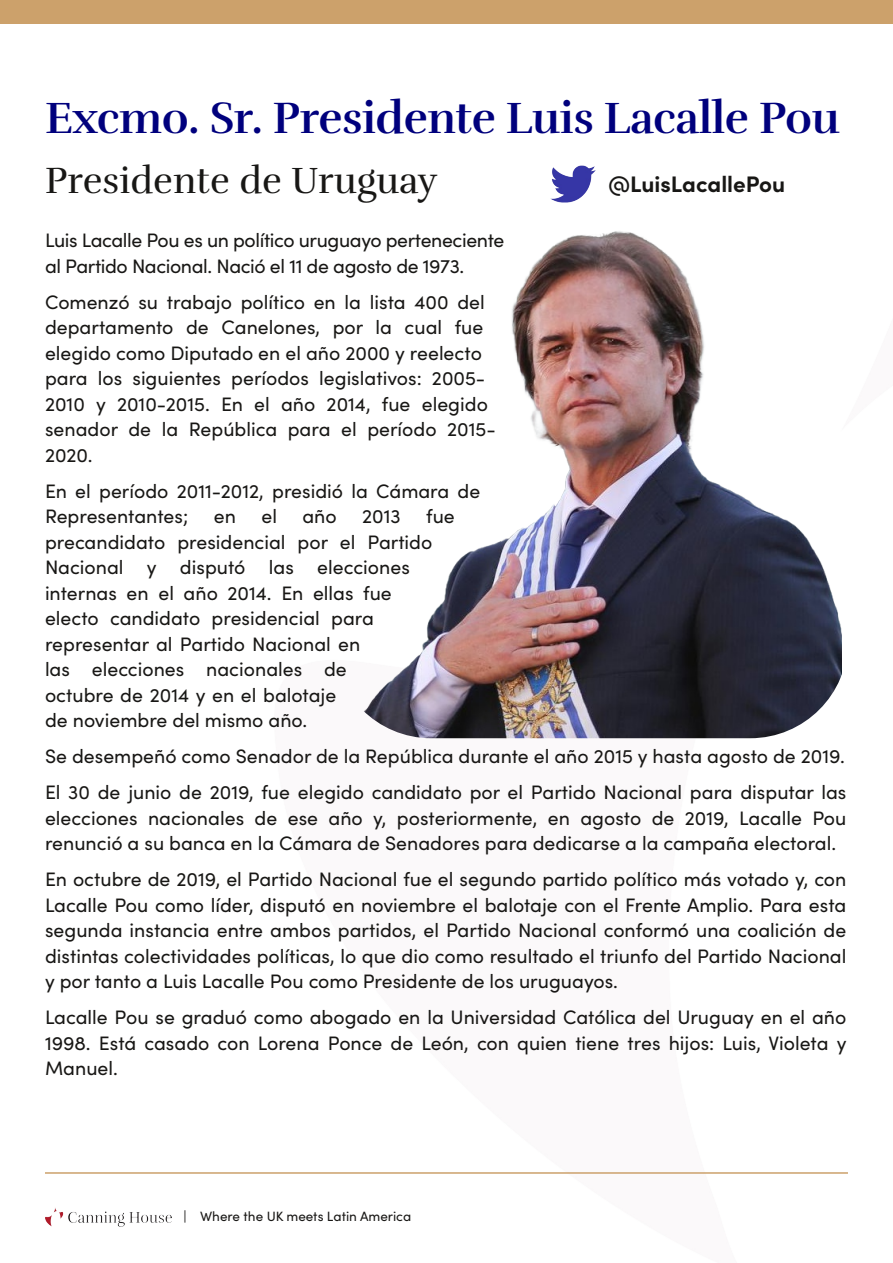
<style>
.page{position:relative;width:893px;height:1263px;background:#fff}
.page>*{position:absolute;margin:0;border:0;box-sizing:border-box;transform-origin:0 0}
.t1{font:700 45px "Rufina";letter-spacing:-.01em;color:#00007d}
.t2{font:37.5px "Rufina";color:#181715}
.t3{font:700 22.5px "Sofia Pro";letter-spacing:-.005em;color:#181715}
.t4{font:19.5px/25.5px "Sofia Pro";color:#181715}
.t5{font:19.5px/25.5px "Sofia Pro";letter-spacing:-.02em;color:#181715}
.t6{font:13.5px "Sofia Pro";color:#181715}
</style>
<div class="page">
<div style="left:0;top:0;width:893px;height:23px;background:#cca16b"></div>
<hr style="left:45px;top:1172px;width:803px;height:2px;background:#cca16b">
<img style="left:45px;top:1208px;width:126px;height:18px">
<img style="left:363px;top:231px;width:479px;height:507px">
<img style="left:551px;top:165px;width:45px;height:38px">
<h1 class="t1" style="left:45px;top:90px;width:796px">Excmo. Sr. Presidente Luis Lacalle Pou</h1>
<h2 class="t2" style="left:45px;top:164px;width:394px">Presidente de Uruguay</h2>
<p class="t5" style="left:45px;top:227px;width:461px">Luis Lacalle Pou es un político uruguayo perteneciente al Partido Nacional. Nació el 11 de agosto de 1973.</p>
<p class="t4" style="left:45px;top:288px;width:452px">Comenzó su trabajo político en la lista 400 del departamento de Canelones, por la cual fue elegido como Diputado en el año 2000 y reelecto para los siguientes períodos legislativos: 2005- 2010 y 2010-2015. En el año 2014, fue elegido senador de la República para el período 2015- 2020.</p>
<p class="t4" style="left:45px;top:477px;width:437px">En el período 2011-2012, presidió la Cámara de<br>Representantes;</p>
<p class="t3" style="left:609px;top:170px;width:178px">@LuisLacallePou</p>
<p class="t4" style="left:45px;top:503px;width:411px;text-indent:381px">fue precandidato presidencial por el Partido<br>Nacional y disputó las elecciones internas en el año 2014. En ellas fue<br>electo candidato presidencial para representar al Partido Nacional en<br>las elecciones nacionales de<br>octubre de 2014 y en el balotaje<br>de noviembre del mismo año.</p>
<p class="t4" style="left:45px;top:738px;width:803px;line-height:36px">Se desempeñó como Senador de la República durante el año 2015 y hasta agosto de 2019.<br>El 30 de junio de 2019, fue elegido candidato por el Partido Nacional para disputar las</p>
<p class="t4" style="left:45px;top:804px;width:803px">elecciones nacionales de ese año y, posteriormente, en agosto de 2019, Lacalle Pou renunció a su banca en la Cámara de Senadores para dedicarse a la campaña electoral.</p>
<p class="t4" style="left:45px;top:866px;width:803px;text-align:justify">En octubre de 2019, el Partido Nacional fue el segundo partido político más votado y, con Lacalle Pou como líder, disputó en noviembre el balotaje con el Frente Amplio. Para esta segunda instancia entre ambos partidos, el Partido Nacional conformó una coalición de distintas colectividades políticas, lo que dio como resultado el triunfo del Partido Nacional y por tanto a Luis Lacalle Pou como Presidente de los uruguayos.</p>
<p class="t4" style="left:45px;top:1004px;width:803px;text-align:justify">Lacalle Pou se graduó como abogado en la Universidad Católica del Uruguay en el año 1998. Está casado con Lorena Ponce de León, con quien tiene tres hijos: Luis, Violeta y Manuel.</p>
<p class="t4" style="left:214px;top:503px;width:24px">en</p>
<p class="t4" style="left:261px;top:503px;width:17px">el</p>
<p class="t4" style="left:302px;top:503px;width:36px">año</p>
<p class="t4" style="left:362px;top:503px;width:40px">2013</p>
<p class="t6" style="left:183px;top:1207px;width:229px">| Where the UK meets Latin America</p>
</div>
